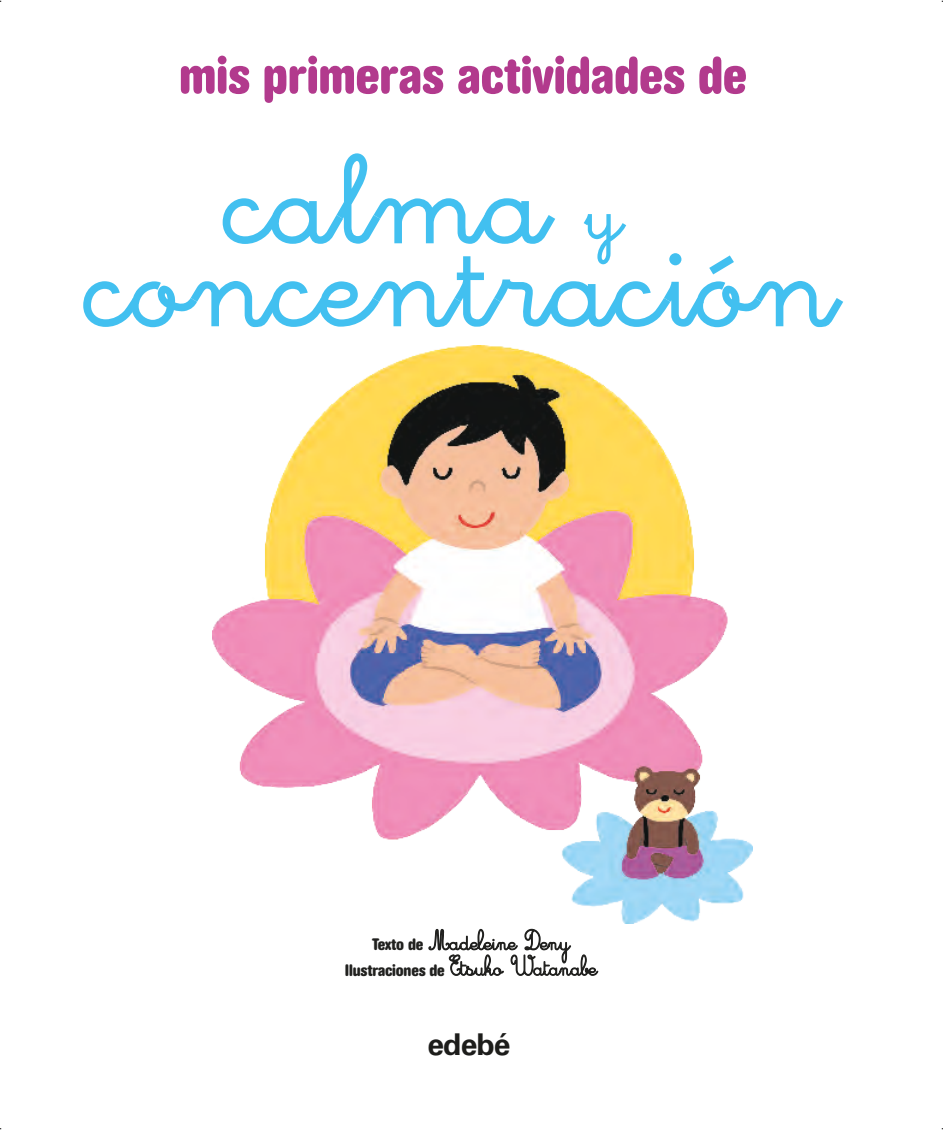
<style>
.page{position:relative;width:943px;height:1130px;background:#fff}
.page>*{position:absolute;margin:0;border:0;box-sizing:border-box;transform-origin:0 0}
.t1{font:133.5px "Escolar Negra";color:#42c0f0}
.t2{font:700 condensed 52.5px "AG Book Rounded";letter-spacing:-.005em;color:#b23a8d}
.t3{font:700 30px "Univers";letter-spacing:-.03em;color:#1d1d1b}
.t4{font:700 condensed 16.5px/25.5px "AG Book Rounded";letter-spacing:-.01em;color:#21211f;text-align:center}
.s1{font-size:75px}
</style>
<div class="page">
<img style="left:212px;top:346px;width:540px;height:577px">
<svg style="left:428px;top:915px;width:170px;height:61px"></svg>
<p class="t2" style="left:179px;top:45px;width:569px">mis primeras actividades de</p>
<h1 class="t1" style="left:224px;top:119px;width:400px">calma <span class="s1">y</span></h1>
<h1 class="t1" style="left:84px;top:202px;width:753px">concentración</h1>
<p class="t4" style="left:345px;top:931px;width:101px">Texto de<br>Ilustraciones de</p>
<p class="t3" style="left:427px;top:1027px;width:85px">edebé</p>
</div>
